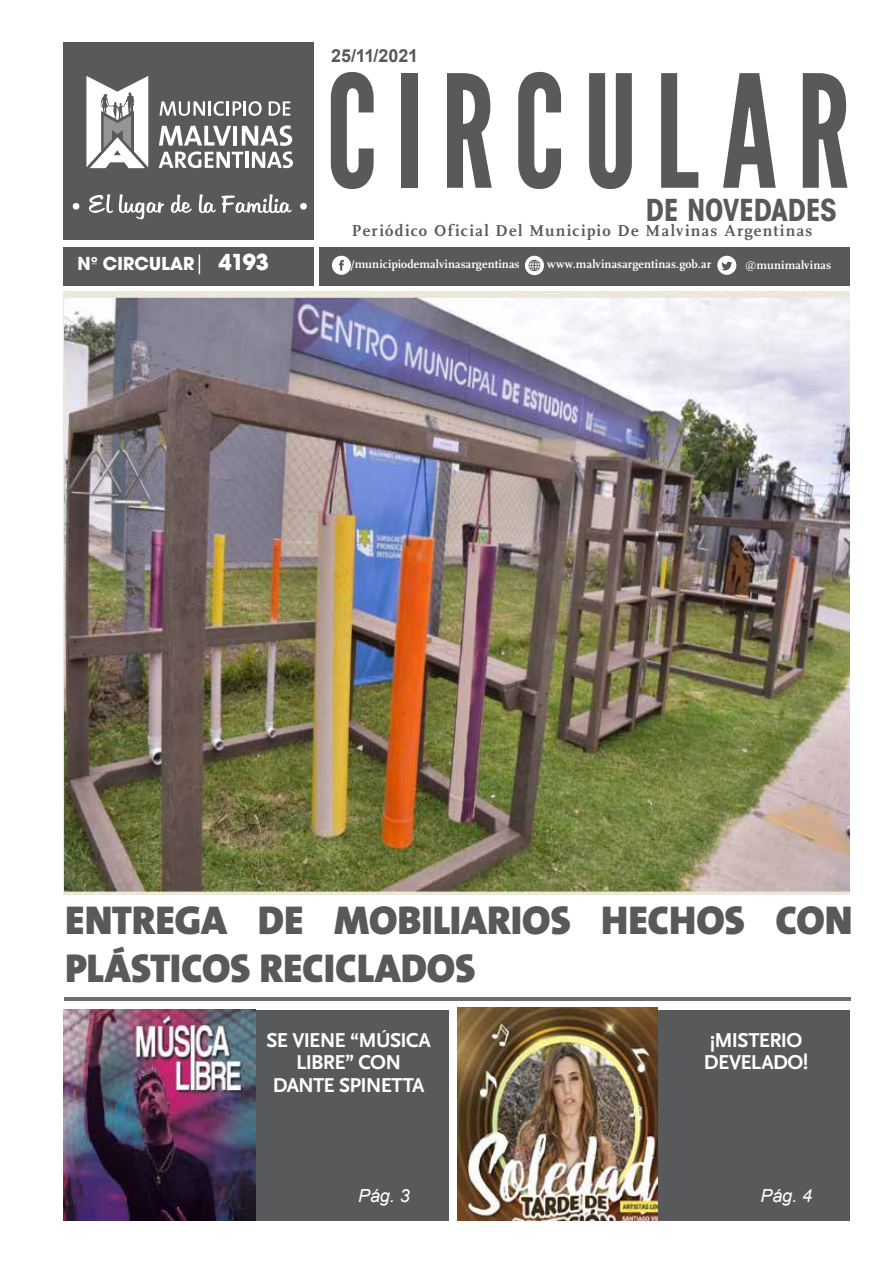
<style>
.page{position:relative;width:893px;height:1263px;background:#fff}
.page>*{position:absolute;margin:0;border:0;box-sizing:border-box;transform-origin:0 0}
.t1{font:155.85px "League Gothic";letter-spacing:.125em;color:#58595b;scale:.95 1}
.t2{font:900 40.5px/48px "The Sans B9";letter-spacing:-.005em;color:#58595b}
.t3{font:700 condensed 30px "ITC Avant Garde Std";letter-spacing:-.015em;color:#58595b}
.t4{font:700 21px/22.5px "Scala Sans";letter-spacing:-.03em;color:#fff}
.t5{font:700 19.5px "Avant Garde Md ITC";letter-spacing:.01em;color:#fff}
.t6{font:700 18px "Arial";letter-spacing:-.01em;color:#58595b}
.t7{font:italic 18px "Arial";letter-spacing:-.01em;color:#fff}
.t8{font:700 16.5px "Scala";letter-spacing:.08em;color:#58595b}
.t9{font:700 12px "Scala";letter-spacing:.01em;color:#fff}
.s1{font-size:24px}
</style>
<div class="page">
<div style="left:64px;top:247px;width:250px;height:38px;background:#58595b"></div>
<div style="left:64px;top:43px;width:250px;height:197px;background:#58595b"></div>
<div style="left:319px;top:247px;width:531px;height:38px;background:#58595b"></div>
<svg style="left:199px;top:254px;width:1px;height:20px"></svg>
<svg style="left:86px;top:76px;width:62px;height:92px"></svg>
<svg style="left:159px;top:101px;width:103px;height:15px"></svg>
<svg style="left:269px;top:101px;width:21px;height:15px"></svg>
<svg style="left:159px;top:125px;width:134px;height:43px"></svg>
<svg style="left:89px;top:194px;width:24px;height:19px"></svg>
<svg style="left:119px;top:194px;width:45px;height:25px"></svg>
<svg style="left:171px;top:195px;width:21px;height:18px"></svg>
<svg style="left:199px;top:194px;width:93px;height:19px"></svg>
<div style="left:73px;top:203px;width:6px;height:7px;background:#fff;border-radius:50%"></div>
<div style="left:300px;top:203px;width:7px;height:7px;background:#fff;border-radius:50%"></div>
<hr style="left:64px;top:997px;width:786px;height:4px;background:#6d6e71">
<div style="left:332px;top:256px;width:19px;height:19px;background:#fff;border-radius:50%"></div>
<svg style="left:339px;top:260px;width:5px;height:10px"></svg>
<div style="left:717px;top:256px;width:19px;height:19px;background:#fff;border-radius:50%"></div>
<svg style="left:721px;top:262px;width:11px;height:8px"></svg>
<svg style="left:525px;top:256px;width:19px;height:19px"></svg>
<svg style="left:529px;top:259px;width:12px;height:13px"></svg>
<div style="left:657px;top:1010px;width:193px;height:210px;background:#58595b"></div>
<div style="left:256px;top:1010px;width:192px;height:210px;background:#58595b"></div>
<img style="left:457px;top:1008px;width:200px;height:212px">
<img style="left:64px;top:292px;width:786px;height:602px">
<img style="left:64px;top:1010px;width:192px;height:210px">
<h3 class="t6" style="left:331px;top:44px;width:88px">25/11/2021</h3>
<h1 class="t1" style="left:326px;top:39px;width:554px">CIRCULAR</h1>
<h3 class="t3" style="left:646px;top:190px;width:193px">DE NOVEDADES</h3>
<h3 class="t8" style="left:352px;top:221px;width:462px">Periódico Oficial Del Municipio De Malvinas Argentinas</h3>
<h3 class="t5" style="left:77px;top:252px;width:193px">Nº CIRCULAR <span class="s1">4193</span></h3>
<p class="t9" style="left:350px;top:257px;width:171px">/municipiodemalvinasargentinas</p>
<p class="t9" style="left:547px;top:257px;width:165px">www.malvinasargentinas.gob.ar</p>
<p class="t9" style="left:745px;top:258px;width:88px">@munimalvinas</p>
<h2 class="t2" style="left:65px;top:897px;width:789px">ENTREGA DE MOBILIARIOS HECHOS CON<br>PLÁSTICOS RECICLADOS</h2>
<h3 class="t4" style="left:266px;top:1029px;width:166px;text-align:center">SE VIENE “MÚSICA<br>LIBRE” CON<br>DANTE SPINETTA</h3>
<h3 class="t4" style="left:704px;top:1029px;width:106px">¡MISTERIO<br>DEVELADO!</h3>
<h3 class="t7" style="left:358px;top:1184px;width:53px">Pág. 3</h3>
<h3 class="t7" style="left:761px;top:1184px;width:53px">Pág. 4</h3>
</div>
